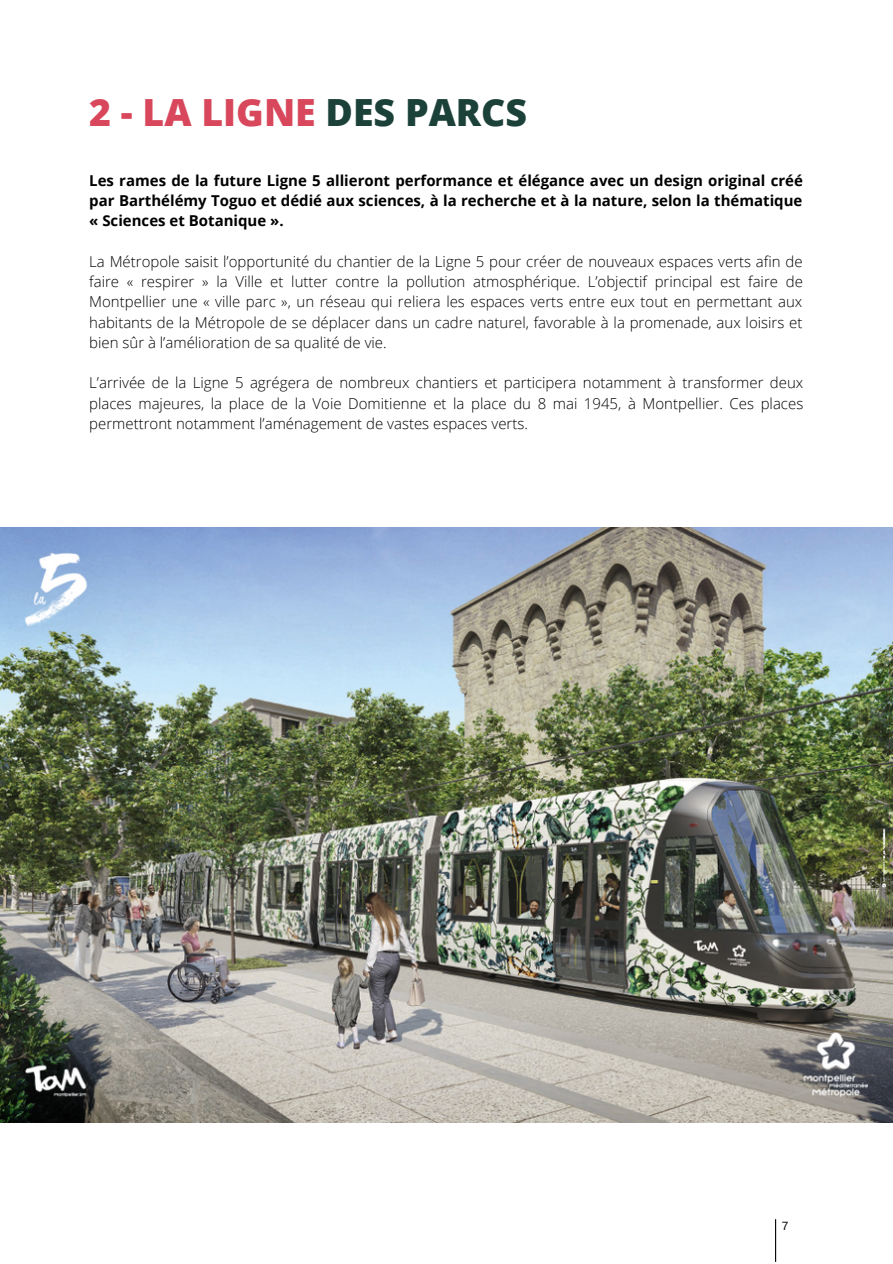
<style>
.page{position:relative;width:893px;height:1264px;background:#fff}
.page>*{position:absolute;margin:0;border:0;box-sizing:border-box;transform-origin:0 0}
.t1{font:800 37.5px "Open Sans";color:#d8475b}
.t2{font:300 15px/20.2px "Open Sans";color:#000;text-align:justify}
.t3{font:700 15px/20.2px "Open Sans";color:#000;text-align:justify}
.t4{font:12px "Arimo";color:#000}
.s1{color:#1b4139}
</style>
<div class="page">
<img style="left:0;top:528px;width:892px;height:594px">
<hr style="left:775px;top:1219px;width:1px;height:42px;background:#000">
<p class="t1" style="left:89px;top:86px;width:439px">2 - LA LIGNE <span class="s1">DES PARCS</span></p>
<p class="t3" style="left:89px;top:170px;width:715px">Les rames de la future Ligne 5 allieront performance et élégance avec un design original créé par Barthélémy Toguo et dédié aux sciences, à la recherche et à la nature, selon la thématique « Sciences et Botanique ».</p>
<p class="t2" style="left:89px;top:251px;width:715px">La Métropole saisit l’opportunité du chantier de la Ligne 5 pour créer de nouveaux espaces verts afin de faire « respirer » la Ville et lutter contre la pollution atmosphérique. L’objectif principal est faire de Montpellier une « ville parc », un réseau qui reliera les espaces verts entre eux tout en permettant aux habitants de la Métropole de se déplacer dans un cadre naturel, favorable à la promenade, aux loisirs et bien sûr à l’amélioration de sa qualité de vie.</p>
<p class="t2" style="left:89px;top:372px;width:715px">L’arrivée de la Ligne 5 agrégera de nombreux chantiers et participera notamment à transformer deux places majeures, la place de la Voie Domitienne et la place du 8 mai 1945, à Montpellier. Ces places permettront notamment l’aménagement de vastes espaces verts.</p>
<p class="t4" style="left:781px;top:1218px;width:8px">7</p>
</div>
